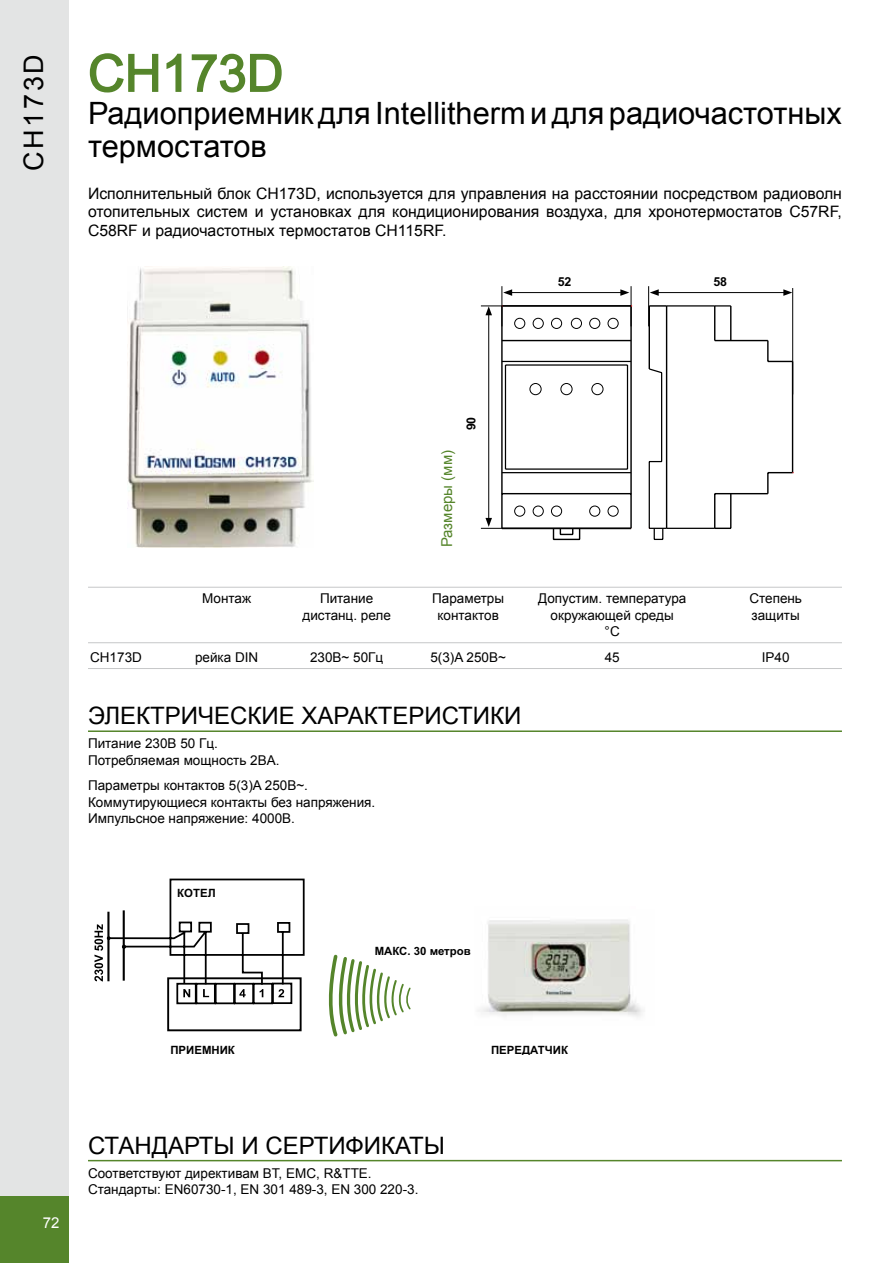
<style>
.page{position:relative;width:893px;height:1263px;background:#fff}
.page>*{position:absolute;margin:0;border:0;box-sizing:border-box;transform-origin:0 0}
.t1{font:51px "Arial";color:#55852b}
.t2{font:30.75px/33px "Arial";color:#000}
.t3{font:27px "Arial";letter-spacing:.1em;color:#000}
.t4{font:24px "Arial";color:#000}
.t5{font:15.75px/18.9px "Arial";color:#000;text-align:justify}
.t6{font:15px "Arial";color:#55852b}
.t7{font:15px "Arial";color:#fff}
.t8{font:13.5px/16.4px "Arial";color:#000}
.t9{font:700 12.45px "Arial";color:#000}
.t10{font:700 11.4px "Arial";color:#000}
</style>
<div class="page">
<div style="left:0;top:0;width:68px;height:1263px;background:#e3e4e4"></div>
<div style="left:0;top:1196px;width:68px;height:67px;background:#55852b"></div>
<svg style="left:89px;top:53px;width:70px;height:40px"></svg>
<svg style="left:166px;top:53px;width:16px;height:39px"></svg>
<svg style="left:191px;top:53px;width:91px;height:40px"></svg>
<hr style="left:88px;top:668px;width:754px;height:1px;background:#c6c7c8">
<hr style="left:88px;top:642px;width:754px;height:1px;background:#c6c7c8">
<hr style="left:88px;top:587px;width:754px;height:1px;background:#c6c7c8">
<hr style="left:88px;top:730px;width:754px;height:2px;background:#55852b">
<hr style="left:88px;top:1160px;width:754px;height:1px;background:#55852b">
<img style="left:128px;top:267px;width:186px;height:280px">
<hr style="left:666px;top:306px;width:1px;height:222px;background:#000">
<hr style="left:667px;top:305px;width:48px;height:2px;background:#000">
<hr style="left:714px;top:306px;width:1px;height:35px;background:#000">
<hr style="left:767px;top:341px;width:2px;height:20px;background:#000">
<svg style="left:768px;top:361px;width:24px;height:1px"></svg>
<hr style="left:767px;top:473px;width:2px;height:21px;background:#000">
<hr style="left:667px;top:528px;width:48px;height:1px;background:#000">
<hr style="left:714px;top:494px;width:1px;height:34px;background:#000">
<hr style="left:715px;top:340px;width:53px;height:1px;background:#000">
<hr style="left:715px;top:493px;width:53px;height:1px;background:#000">
<hr style="left:792px;top:361px;width:1px;height:112px;background:#000">
<hr style="left:502px;top:305px;width:129px;height:2px;background:#000">
<hr style="left:502px;top:527px;width:129px;height:2px;background:#000">
<hr style="left:501px;top:306px;width:2px;height:222px;background:#000">
<hr style="left:630px;top:306px;width:2px;height:222px;background:#000">
<hr style="left:502px;top:493px;width:129px;height:1px;background:#000">
<hr style="left:502px;top:472px;width:129px;height:1px;background:#000">
<hr style="left:502px;top:361px;width:129px;height:1px;background:#000">
<hr style="left:502px;top:340px;width:129px;height:1px;background:#000">
<hr style="left:505px;top:468px;width:122px;height:2px;background:#000">
<hr style="left:505px;top:364px;width:122px;height:2px;background:#000">
<hr style="left:505px;top:365px;width:1px;height:104px;background:#000">
<hr style="left:627px;top:365px;width:1px;height:104px;background:#000">
<hr style="left:730px;top:306px;width:1px;height:35px;background:#000">
<svg style="left:715px;top:305px;width:16px;height:2px"></svg>
<hr style="left:730px;top:494px;width:1px;height:34px;background:#000">
<svg style="left:715px;top:528px;width:16px;height:1px"></svg>
<hr style="left:649px;top:306px;width:1px;height:63px;background:#000">
<svg style="left:649px;top:305px;width:18px;height:2px"></svg>
<svg style="left:553px;top:529px;width:27px;height:11px"></svg>
<hr style="left:631px;top:286px;width:1px;height:40px;background:#000">
<hr style="left:792px;top:288px;width:1px;height:106px;background:#000">
<hr style="left:502px;top:286px;width:1px;height:40px;background:#000">
<hr style="left:648px;top:286px;width:1px;height:40px;background:#000">
<svg style="left:648px;top:367px;width:20px;height:173px"></svg>
<svg style="left:768px;top:472px;width:26px;height:1px"></svg>
<svg style="left:514px;top:317px;width:105px;height:200px"></svg>
<hr style="left:510px;top:292px;width:113px;height:1px;background:#000">
<svg style="left:503px;top:289px;width:9px;height:7px"></svg>
<svg style="left:620px;top:289px;width:9px;height:7px"></svg>
<hr style="left:488px;top:313px;width:1px;height:207px;background:#000">
<svg style="left:481px;top:518px;width:22px;height:11px"></svg>
<svg style="left:481px;top:306px;width:22px;height:9px"></svg>
<hr style="left:656px;top:292px;width:130px;height:1px;background:#000">
<svg style="left:650px;top:289px;width:9px;height:7px"></svg>
<svg style="left:783px;top:289px;width:9px;height:7px"></svg>
<div style="left:167px;top:977px;width:135px;height:54px;border:2px solid #000"></div>
<svg style="left:94px;top:878px;width:211px;height:127px"></svg>
<svg style="left:329px;top:954px;width:82px;height:83px"></svg>
<img style="left:478px;top:919px;width:165px;height:98px">
<h3 class="t3" style="left:16px;top:171px;width:119px;rotate:-90deg">CH 173D</h3>
<h1 class="t1" style="left:88px;top:40px;width:197px">CH 173D</h1>
<h2 class="t2" style="left:88px;top:97px;width:755px">Радиоприемник для I ntellitherm и для радиочастотных термостатов</h2>
<p class="t5" style="left:88px;top:184px;width:755px">И сполнительный блок CH 173D, используется для управления на расстоянии посредством радиоволн отопительных систем и установках для кондиционирования воздуха, для хронотермостатов C57RF, C58RF и радиочастотных термостатов CH 115RF.</p>
<p class="t6" style="left:437px;top:547px;width:99px;rotate:-90deg">Размеры (мм)</p>
<p class="t9" style="left:463px;top:430px;width:15px;rotate:-90deg">90</p>
<p class="t9" style="left:558px;top:273px;width:15px">52</p>
<p class="t9" style="left:713px;top:273px;width:15px">58</p>
<p class="t8" style="left:202px;top:590px;width:50px">Монтаж</p>
<p class="t8" style="left:320px;top:590px;width:55px">Питание</p>
<p class="t8" style="left:432px;top:590px;width:95px">Параметры Д</p>
<p class="t8" style="left:547px;top:590px;width:140px">опустим. температура</p>
<p class="t8" style="left:749px;top:590px;width:54px">Степень</p>
<p class="t8" style="left:302px;top:607px;width:90px">дистанц. реле</p>
<p class="t8" style="left:437px;top:607px;width:63px">контактов</p>
<p class="t8" style="left:551px;top:607px;width:125px">окружающей среды</p>
<p class="t8" style="left:752px;top:607px;width:50px">защиты</p>
<p class="t8" style="left:605px;top:623px;width:17px">°C</p>
<p class="t8" style="left:90px;top:649px;width:53px">CH 173D</p>
<p class="t8" style="left:195px;top:649px;width:55px">рейка DIN</p>
<p class="t8" style="left:310px;top:649px;width:75px">230В~ 50Гц</p>
<p class="t8" style="left:430px;top:649px;width:77px">5(3)A 250В~</p>
<p class="t8" style="left:605px;top:649px;width:17px">45</p>
<p class="t8" style="left:762px;top:649px;width:29px">I P40</p>
<h3 class="t4" style="left:88px;top:700px;width:401px">ЭЛЕКТРИЧ ЕСКИ Е ХАРАКТЕРИСТИКИ</h3>
<p class="t8" style="left:88px;top:736px;width:193px">Питание 230В 50 Гц.<br>Потребляемая мощность 2ВA.</p>
<p class="t8" style="left:88px;top:778px;width:289px">Параметры контактов 5(3)A 250В~.<br>Коммутирующиеся контакты без напряжения.<br>И мпульсное напряжение: 4000В.</p>
<p class="t10" style="left:177px;top:885px;width:40px">КОТЕЛ</p>
<p class="t10" style="left:375px;top:943px;width:98px">МАКС. 30 метров</p>
<p class="t10" style="left:170px;top:1043px;width:66px">ПРИЕМНИК</p>
<p class="t7" style="left:43px;top:1213px;width:18px">72</p>
<h3 class="t4" style="left:88px;top:1130px;width:258px">СТАНДАРТЫ И СЕРТИФИК</h3>
<h3 class="t4" style="left:395px;top:1130px;width:52px">АТЫ</h3>
<p class="t8" style="left:88px;top:1165px;width:264px">Соответствуют директивам BT, EM C, R&amp;TTE</p>
<p class="t8" style="left:88px;top:1165px;width:332px;text-indent:280px">.<br>Стандарты: EN 60730-1, EN 301 489-3, EN 300 220-3.</p>
<p class="t10" style="left:491px;top:1043px;width:78px">ПЕРЕДАТЧИК</p>
</div>
